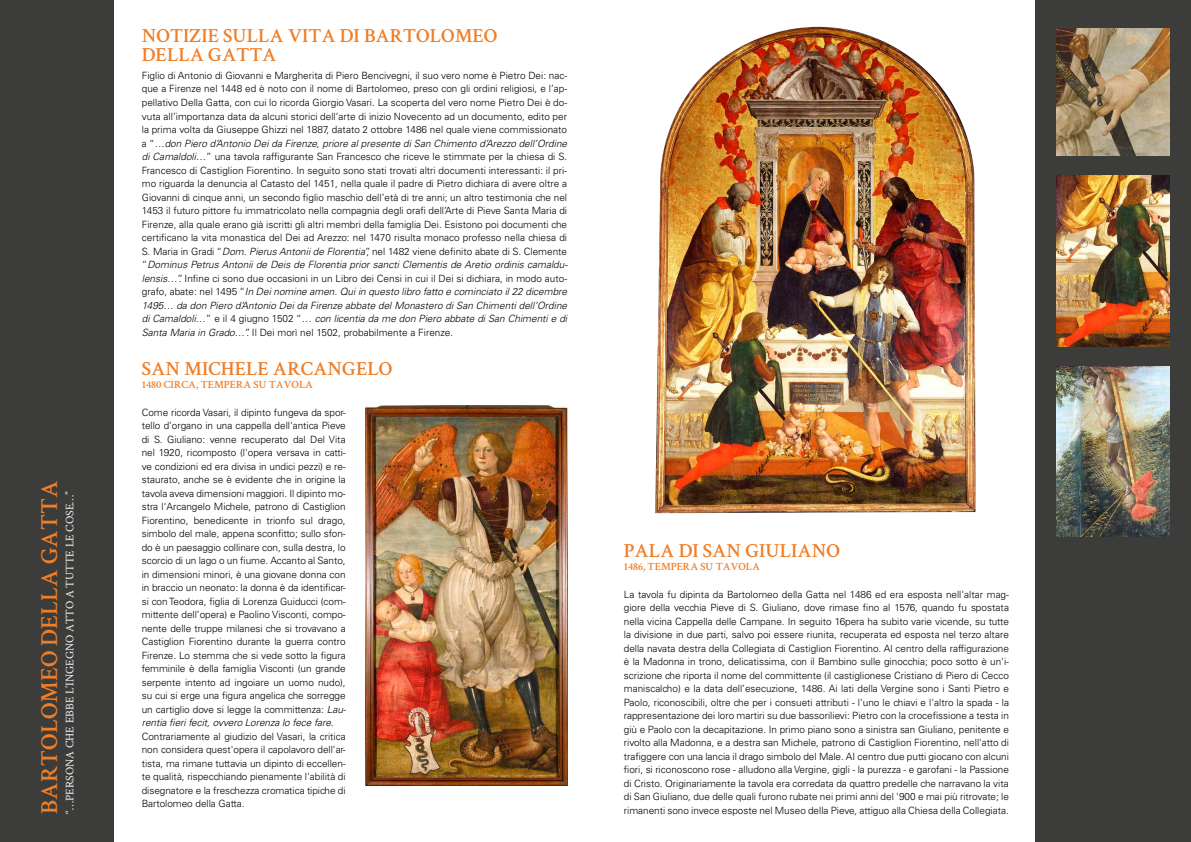
<style>
.page{position:relative;width:1191px;height:842px;background:#fff}
.page>*{position:absolute;margin:0;border:0;box-sizing:border-box;transform-origin:0 0}
.t1{font:600 24.4px "Crimson Text";color:#f07e26}
.t2{font:600 20px/19px "Crimson Text";color:#f07e26}
.t3{font:11.7px "Crimson Text";color:#f6f6f6}
.t4{font:600 11px "Crimson Text";color:#f07e26}
.t5{font:300 10px/13.5px "Univers LT Std";letter-spacing:-.005em;color:#000;text-align:justify}
.s1{font-style:italic}
</style>
<div class="page">
<div style="left:1035px;top:0;width:156px;height:842px;background:#3c3c3b"></div>
<div style="left:0;top:0;width:113px;height:842px;background:#3c3c3b"></div>
<img style="left:366px;top:406px;width:201px;height:379px">
<img style="left:655px;top:26px;width:321px;height:488px">
<img style="left:1056px;top:366px;width:113px;height:170px">
<img style="left:1056px;top:28px;width:113px;height:128px">
<img style="left:1056px;top:176px;width:113px;height:170px">
<h1 class="t1" style="left:32px;top:814px;width:334px;rotate:-90deg">BARTOLOMEO DELLA GATTA</h1>
<p class="t3" style="left:62px;top:814px;width:324px;rotate:-90deg">“…PERSONA CHE EBBE L’INGEGNO ATTO A TUTTE LE COSE…”</p>
<h2 class="t2" style="left:142px;top:25px;width:357px">NOTIZIE SULLA VITA DI BARTOLOMEO<br>DELLA GATTA</h2>
<p class="t5" style="left:142px;top:69px;width:427px">Figlio di Antonio di Giovanni e Margherita di Piero Bencivegni, il suo vero nome è Pietro Dei: nac&shy;que a Firenze nel 1448 ed è noto con il nome di Bartolomeo, preso con gli ordini religiosi, e l’ap&shy;pellativo Della Gatta, con cui lo ricorda Giorgio Vasari. La scoperta del vero nome Pietro Dei è do&shy;vuta all’importanza data da alcuni storici dell’arte di inizio Novecento ad un documento, edito per la prima volta da Giuseppe Ghizzi nel 1887, datato 2 ottobre 1486 nel quale viene commissionato a “…<span class="s1">don Piero d’Antonio Dei da Firenze, priore al presente di San Chimento d’Arezzo dell’Ordine di Camaldoli</span>…” una tavola raffigurante San Francesco che riceve le stimmate per la chiesa di S.<br>Francesco di Castiglion Fiorentino. In seguito sono stati trovati altri documenti interessanti: il pri&shy;mo riguarda la denuncia al Catasto del 1451, nella quale il padre di Pietro dichiara di avere oltre a Giovanni di cinque anni, un secondo figlio maschio dell’età di tre anni; un altro testimonia che nel 1453 il futuro pittore fu immatricolato nella compagnia degli orafi dell’Arte di Pieve Santa Maria di Firenze, alla quale erano già iscritti gli altri membri della famiglia Dei. Esistono poi documenti che certificano la vita monastica del Dei ad Arezzo: nel 1470 risulta monaco professo nella chiesa di S. Maria in Gradi “<span class="s1">Dom. Pierus Antonii de Florentia</span>”, nel 1482 viene definito abate di S. Clemente “<span class="s1">Dominus Petrus Antonii de Deis de Florentia prior sancti Clementis de Aretio ordinis camaldu&shy;lensis</span>…”. Infine ci sono due occasioni in un Libro dei Censi in cui il Dei si dichiara, in modo auto&shy;grafo, abate: nel 1495 “<span class="s1">In Dei nomine amen. Qui in questo libro fatto e cominciato il 22 dicembre 1495… da don Piero d’Antonio Dei da Firenze abbate del Monastero di San Chimenti dell’Ordine di Camaldoli</span>…” e il 4 giugno 1502 “… <span class="s1">con licentia da me don Piero abbate di San Chimenti e di Santa Maria in Grado</span>…”. Il Dei morì nel 1502, probabilmente a Firenze.</p>
<h2 class="t2" style="left:142px;top:358px;width:252px">SAN MICHELE ARCANGELO</h2>
<p class="t4" style="left:142px;top:377px;width:173px">1480 CIRCA, TEMPERA SU TAVOLA</p>
<p class="t5" style="left:142px;top:405px;width:206px;text-align:left">Come ricorda Vasari, il dipinto fungeva da spor&shy;tello d’organo in una cappella dell'antica Pieve di S. Giuliano: venne recuperato dal Del Vita nel 1920, ricomposto (l'opera versava in catti&shy;ve condizioni ed era divisa in undici pezzi) e re&shy;staurato, anche se è evidente che in origine la tavola aveva dimensioni maggiori. Il dipinto mo&shy;stra l'Arcangelo Michele, patrono di Castiglion Fiorentino, benedicente in trionfo sul drago, simbolo del male, appena sconfitto; sullo sfon&shy;do è un paesaggio collinare con, sulla destra, lo scorcio di un lago o un fiume. Accanto al Santo, in dimensioni minori, è una giovane donna con in braccio un neonato: la donna è da identificar&shy;si con Teodora, figlia di Lorenza Guiducci (com&shy;mittente dell’opera) e Paolino Visconti, compo&shy;nente delle truppe milanesi che si trovavano a Castiglion Fiorentino durante la guerra contro Firenze. Lo stemma che si vede sotto la figura femminile è della famiglia Visconti (un grande serpente intento ad ingoiare un uomo nudo), su cui si erge una figura angelica che sorregge un cartiglio dove si legge la committenza: <span class="s1">Lau&shy;rentia fieri fecit, ovvero Lorenza lo fece fare</span>.<br>Contrariamente al giudizio del Vasari, la critica non considera quest'opera il capolavoro dell'ar&shy;tista, ma rimane tuttavia un dipinto di eccellen&shy;te qualità, rispecchiando pienamente l'abilità di disegnatore e la freschezza cromatica tipiche di Bartolomeo della Gatta.</p>
<h2 class="t2" style="left:624px;top:540px;width:218px">PALA DI SAN GIULIANO</h2>
<p class="t4" style="left:624px;top:559px;width:138px">1486, TEMPERA SU TAVOLA</p>
<p class="t5" style="left:624px;top:587px;width:387px">La tavola fu dipinta da Bartolomeo della Gatta nel 1486 ed era esposta nell'altar mag&shy;giore della vecchia Pieve di S. Giuliano, dove rimase fino al 1576, quando fu spostata nella vicina Cappella delle Campane. In seguito 16pera ha subito varie vicende, su tutte la divisione in due parti, salvo poi essere riunita, recuperata ed esposta nel terzo altare della navata destra della Collegiata di Castiglion Fiorentino. Al centro della raffigurazione è la Madonna in trono, delicatissima, con il Bambino sulle ginocchia; poco sotto è un'i&shy;scrizione che riporta il nome del committente (il castiglionese Cristiano di Piero di Cecco maniscalcho) e la data dell’esecuzione, 1486. Ai lati della Vergine sono i Santi Pietro e Paolo, riconoscibili, oltre che per i consueti attributi - l'uno le chiavi e l'altro la spada - la rappresentazione dei loro martiri su due bassorilievi: Pietro con la crocefissione a testa in giù e Paolo con la decapitazione. In primo piano sono a sinistra san Giuliano, penitente e rivolto alla Madonna, e a destra san Michele, patrono di Castiglion Fiorentino, nell'atto di trafiggere con una lancia il drago simbolo del Male. AI centro due putti giocano con alcuni fiori, si riconoscono rose - alludono alla Vergine, gigli - la purezza - e garofani - la Passione di Cristo. Originariamente la tavola era corredata da quattro predelle che narravano la vita di San Giuliano, due delle quali furono rubate nei primi anni del '900 e mai più ritrovate; le rimanenti sono invece esposte nel Museo della Pieve, attiguo alla Chiesa della Collegiata.</p>
</div>
